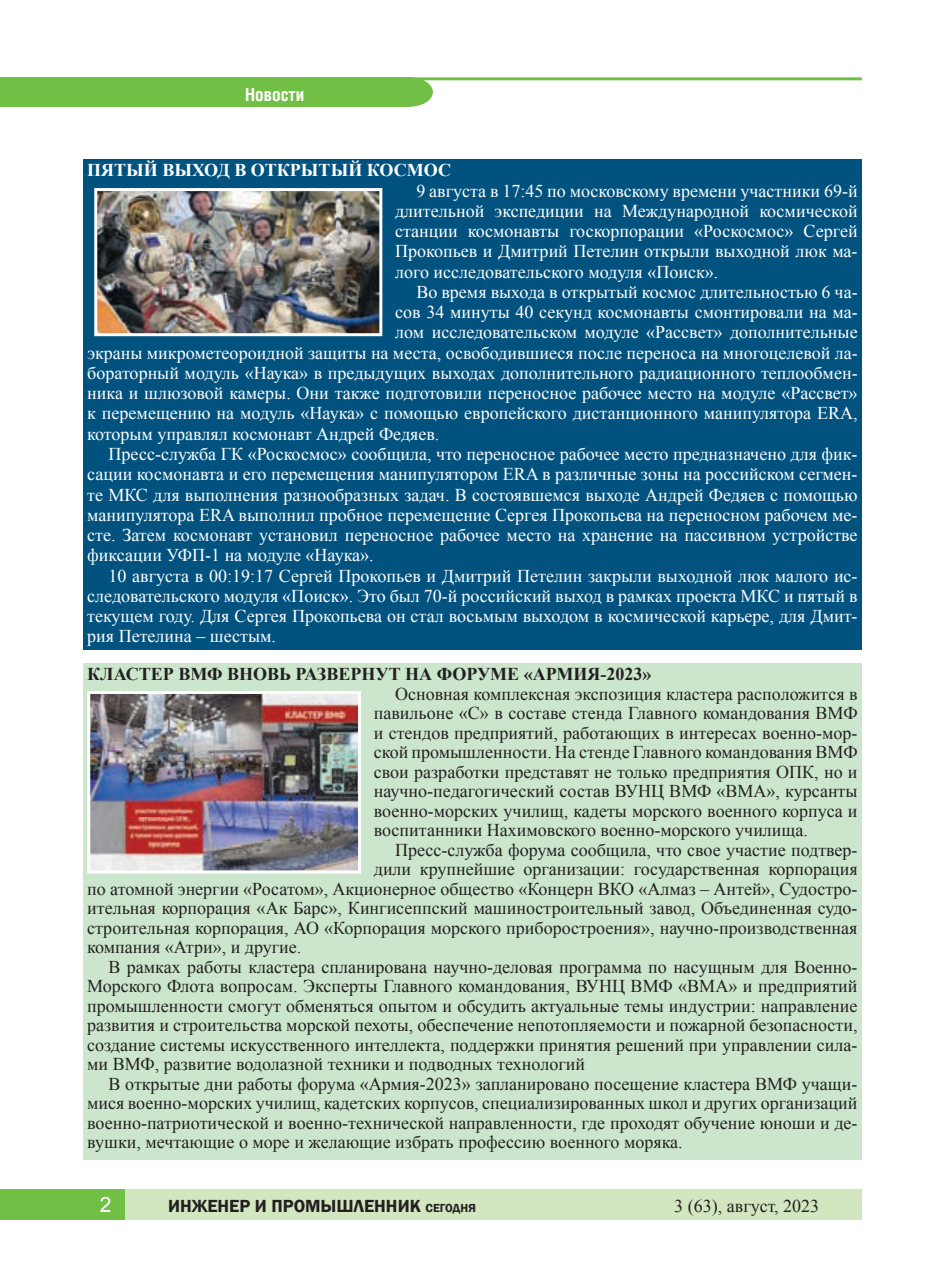
<style>
.page{position:relative;width:947px;height:1285px;background:#fff}
.page>*{position:absolute;margin:0;border:0;box-sizing:border-box;transform-origin:0 0}
.t1{font:21px "Arial";color:#fff}
.t2{font:18px/19.5px "Times New Roman";color:#231f20;text-align:justify}
.t3{font:18px/20.2px "Times New Roman";color:#fff;text-align:justify}
.t4{font:700 18px "Times New Roman";color:#231f20}
.t5{font:600 18px "Franklin Gothic";color:#231f20}
.t6{font:700 18px "Times New Roman";color:#fff}
.t7{font:700 18px "Helios Cond";color:#fff}
.s1{font-size:12px}
</style>
<div class="page">
<div style="left:125px;top:1188px;width:736px;height:31px;background:#d2e7c0"></div>
<div style="left:0;top:1188px;width:124px;height:31px;background:#71bf44"></div>
<div style="left:0;top:77px;width:410px;height:30px;background:#71bf44"></div>
<div style="left:386px;top:77px;width:46px;height:30px;background:#71bf44;border-radius:50%"></div>
<hr style="left:410px;top:77px;width:451px;height:3px;background:#71bf44">
<div style="left:83px;top:159px;width:778px;height:491px;background:#01527f"></div>
<img style="left:98px;top:192px;width:280px;height:140px">
<div style="left:94px;top:188px;width:288px;height:148px;border:3px solid #fff"></div>
<div style="left:83px;top:663px;width:778px;height:496px;background:#cbe6cc"></div>
<img style="left:91px;top:694px;width:266px;height:175px">
<div style="left:87px;top:690px;width:274px;height:183px;border:3px solid #fff"></div>
<p class="t7" style="left:245px;top:88px;width:61px">Новости</p>
<p class="t6" style="left:87px;top:160px;width:365px">ПЯТЫЙ ВЫХОД В ОТКРЫТЫЙ КОСМОС</p>
<p class="t3" style="left:395px;top:180px;width:464px;text-indent:21px">9 августа в 17:45 по московскому времени участники 69-й длительной экспедиции на Международной космической станции космонавты госкорпорации «Роскосмос» Сергей Прокопьев и Дмитрий Петелин открыли выходной люк ма&shy;лого исследовательского модуля «Поиск».</p>
<p class="t3" style="left:416px;top:281px;width:442px">Во время выхода в открытый космос длительностью 6 ча-</p>
<p class="t3" style="left:395px;top:302px;width:464px">сов 34 минуты 40 секунд космонавты смонтировали на ма-</p>
<p class="t3" style="left:395px;top:322px;width:464px">лом исследовательском модуле «Рассвет» дополнительные</p>
<p class="t3" style="left:87px;top:342px;width:771px">экраны микрометеороидной защиты на места, освободившиеся после переноса на многоцелевой ла-</p>
<p class="t3" style="left:87px;top:362px;width:771px">бораторный модуль «Наука» в предыдущих выходах дополнительного радиационного теплообмен-</p>
<p class="t3" style="left:87px;top:383px;width:771px">ника и шлюзовой камеры. Они также подготовили переносное рабочее место на модуле «Рассвет»</p>
<p class="t3" style="left:87px;top:403px;width:771px">к перемещению на модуль «Наука» с помощью европейского дистанционного манипулятора ERA,</p>
<p class="t3" style="left:87px;top:423px;width:353px">которым управлял космонавт Андрей Федяев.</p>
<p class="t3" style="left:108px;top:443px;width:750px">Пресс-служба ГК «Роскосмос» сообщила, что переносное рабочее место предназначено для фик-</p>
<p class="t3" style="left:87px;top:464px;width:771px">сации космонавта и его перемещения манипулятором ERA в различные зоны на российском сегмен-</p>
<p class="t3" style="left:87px;top:484px;width:771px">те МКС для выполнения разнообразных задач. В состоявшемся выходе Андрей Федяев с помощью</p>
<p class="t3" style="left:87px;top:504px;width:771px">манипулятора ERA выполнил пробное перемещение Сергея Прокопьева на переносном рабочем ме-</p>
<p class="t3" style="left:87px;top:524px;width:771px">сте. Затем космонавт установил переносное рабочее место на хранение на пассивном устройстве</p>
<p class="t3" style="left:87px;top:545px;width:288px">фиксации УФП-1 на модуле «Наука».</p>
<p class="t3" style="left:108px;top:565px;width:750px">10 августа в 00:19:17 Сергей Прокопьев и Дмитрий Петелин закрыли выходной люк малого ис-</p>
<p class="t3" style="left:87px;top:585px;width:771px">следовательского модуля «Поиск». Это был 70-й российский выход в рамках проекта МКС и пятый в</p>
<p class="t3" style="left:87px;top:605px;width:771px">текущем году. Для Сергея Прокопьева он стал восьмым выходом в космической карьере, для Дмит-</p>
<p class="t3" style="left:87px;top:626px;width:190px">рия Петелина – шестым.</p>
<p class="t4" style="left:87px;top:664px;width:565px">КЛАСТЕР ВМФ ВНОВЬ РАЗВЕРНУТ НА ФОРУМЕ «АРМИЯ-2023»</p>
<p class="t2" style="left:373px;top:683px;width:485px;text-indent:21px">Основная комплексная экспозиция кластера расположится в павильоне «С» в составе стенда Главного командования ВМФ и стендов предприятий , работающих в интересах военно-мор&shy;ской промышленности. На стенде Главного командования ВМФ свои разработки представят не только предприятия ОПК, но и научно-педагогический состав ВУНЦ ВМФ «ВМА», курсанты военно-морских училищ, кадеты морского военного корпуса и воспитанники Нахимовского военно-морского училища.</p>
<p class="t2" style="left:395px;top:839px;width:464px">Пресс-служба форума сообщила, что свое участие подтвер-</p>
<p class="t2" style="left:373px;top:859px;width:485px">дили крупнейшие организации: государственная корпорация</p>
<p class="t2" style="left:87px;top:878px;width:771px">по атомной энергии «Росатом», Акционерное общество «Концерн ВКО «Алмаз – Антей», Судостро-</p>
<p class="t2" style="left:87px;top:898px;width:771px">ительная корпорация «Ак Барс», Кингисеппский машиностроительный завод, Объединенная судо-</p>
<p class="t2" style="left:87px;top:917px;width:771px">строительная корпорация, АО «Корпорация морского приборостроения», научно-производственная</p>
<p class="t2" style="left:87px;top:937px;width:215px">компания «Атри», и другие.</p>
<p class="t2" style="left:108px;top:956px;width:750px">В рамках работы кластера спланирована научно-деловая программа по насущным для Военно-</p>
<p class="t2" style="left:87px;top:976px;width:771px">Морского Флота вопросам. Эксперты Главного командования, ВУНЦ ВМФ «ВМА» и предприятий</p>
<p class="t2" style="left:87px;top:995px;width:771px">промышленности смогут обменяться опытом и обсудить актуальные темы индустрии: направление</p>
<p class="t2" style="left:87px;top:1015px;width:771px">развития и строительства морской пехоты, обеспечение непотопляемости и пожарной безопасности,</p>
<p class="t2" style="left:87px;top:1034px;width:771px">создание системы искусственного интеллекта, поддержки принятия решений при управлении сила-</p>
<p class="t2" style="left:87px;top:1054px;width:499px">ми ВМФ, развитие водолазной техники и подводных технологий</p>
<p class="t2" style="left:108px;top:1073px;width:750px">В открытые дни работы форума «Армия-2023» запланировано посещение кластера ВМФ учащи-</p>
<p class="t2" style="left:87px;top:1093px;width:771px">мися военно-морских училищ, кадетских корпусов, специализированных школ и других организаций</p>
<p class="t2" style="left:87px;top:1112px;width:771px">военно-патриотической и военно-технической направленности, где проходят обучение юноши и де-</p>
<p class="t2" style="left:87px;top:1132px;width:596px">вушки, мечтающие о море и желающие избрать профессию военного моряка.</p>
<p class="t1" style="left:100px;top:1190px;width:13px">2</p>
<p class="t5" style="left:168px;top:1195px;width:309px">ИНЖЕНЕР И ПРОМЫШЛЕННИК <span class="s1">СЕГОДНЯ</span></p>
<p class="t2" style="left:674px;top:1195px;width:146px">3 (63), август, 2023</p>
</div>
